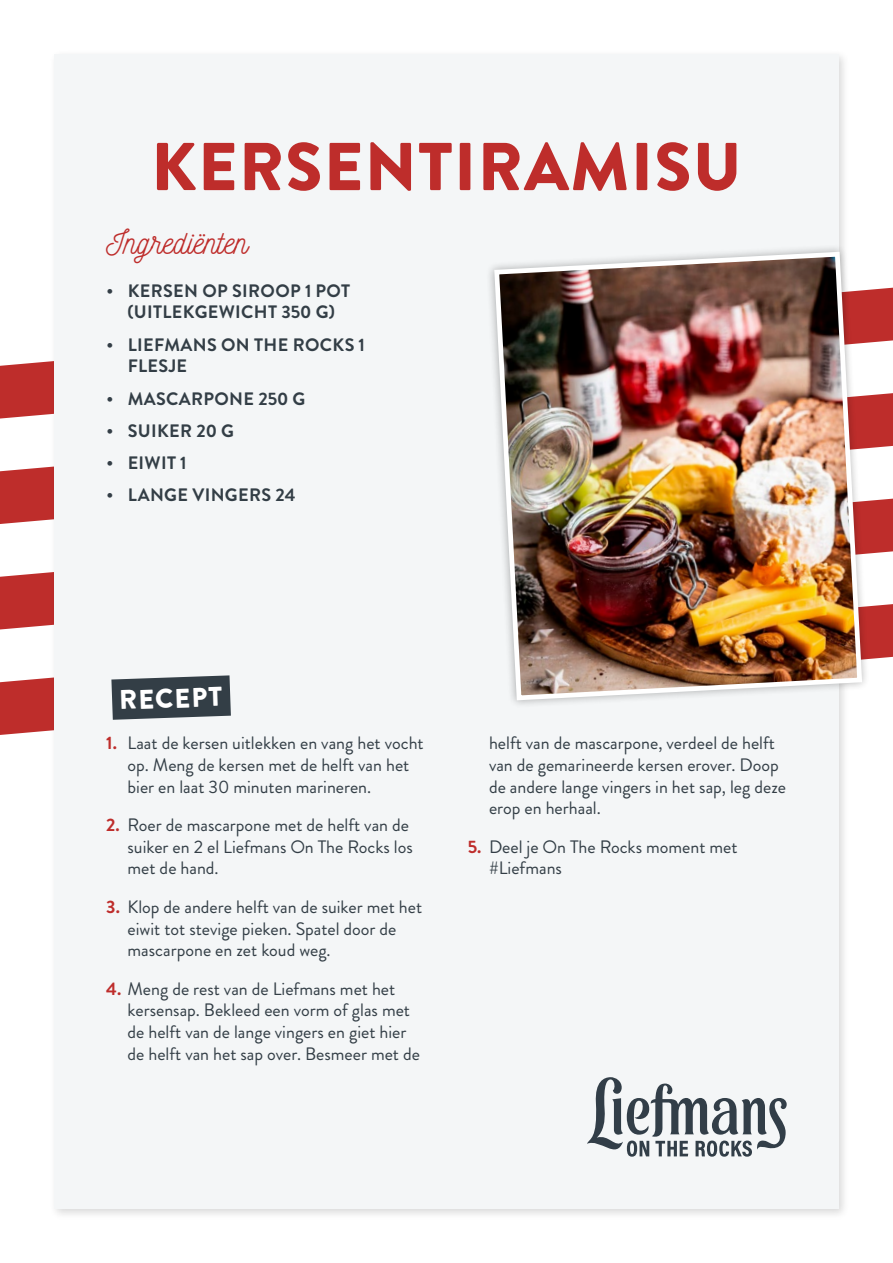
<style>
.page{position:relative;width:893px;height:1263px;background:#fff}
.page>*{position:absolute;margin:0;border:0;box-sizing:border-box;transform-origin:0 0}
.t1{font:900 67.5px "Brandon Grotesque";letter-spacing:.02em;color:#be2d2b}
.t2{font:33px "Nickainley";color:#be2d2b}
.t3{font:900 27px "Brandon Grotesque";color:#fff}
.t4{font:18px/21.6px "Brandon Grotesque";color:#333e46}
.t5{font:700 18px/21.6px "Brandon Grotesque";letter-spacing:.02em;color:#333e46;text-align:center}
.s1{font-weight:700;color:#be2d2b}
</style>
<div class="page">
<svg style="left:0;top:678px;width:49px;height:57px;background:#c23c3a"></svg>
<svg style="left:0;top:572px;width:893px;height:87px;fill:#be2d2b"></svg>
<svg style="left:0;top:467px;width:893px;height:87px;fill:#be2d2b"></svg>
<svg style="left:0;top:287px;width:893px;height:161px"></svg>
<div style="left:49px;top:49px;width:801px;height:1171px;background:#000;opacity:.15"></div>
<div style="left:54px;top:54px;width:785px;height:1155px;background:#f4f6f7"></div>
<div style="left:486px;top:244px;width:384px;height:465px;background:#000;opacity:.3"></div>
<img style="left:492px;top:249px;width:373px;height:454px">
<svg style="left:111px;top:675px;width:120px;height:45px;background:#49535a"></svg>
<svg style="left:587px;top:1077px;width:200px;height:80px"></svg>
<h1 class="t1" style="left:151px;top:119px;width:592px">KERSENTIRAMISU</h1>
<h2 class="t2" style="left:106px;top:221px;width:143px">Ingrediënten</h2>
<p class="t5" style="left:106px;top:280px;width:245px">• KERSEN OP SIROOP 1 POT (UITLEKGEWICHT 350 G)</p>
<p class="t5" style="left:128px;top:334px;width:239px;text-align:left;text-indent:-21px">• LIEFMANS ON THE ROCKS 1<br>FLESJE</p>
<p class="t5" style="left:106px;top:388px;width:200px">• MASCARPONE 250 G</p>
<p class="t5" style="left:106px;top:420px;width:129px">• SUIKER 20 G</p>
<p class="t5" style="left:106px;top:452px;width:82px">• EIWIT 1</p>
<p class="t5" style="left:106px;top:484px;width:190px">• LANGE VINGERS 24</p>
<h3 class="t3" style="left:119px;top:681px;width:104px;rotate:-2deg">RECEPT</h3>
<p class="t4" style="left:128px;top:733px;width:298px;text-indent:-21px"><span class="s1">1.</span> Laat de kersen uitlekken en vang het vocht op. Meng de kersen met de helft van het bier en laat 30 minuten marineren.</p>
<p class="t4" style="left:128px;top:814px;width:287px;text-indent:-21px"><span class="s1">2.</span> Roer de mascarpone met de helft van de suiker en 2 el Liefmans On The Rocks los met de hand.</p>
<p class="t4" style="left:128px;top:896px;width:296px;text-indent:-21px"><span class="s1">3.</span> Klop de andere helft van de suiker met het eiwit tot stevige pieken. Spatel door de mascarpone en zet koud weg.</p>
<p class="t4" style="left:128px;top:978px;width:294px;text-indent:-21px"><span class="s1">4.</span> Meng de rest van de Liefmans met het kersensap. Bekleed een vorm of glas met de helft van de lange vingers en giet hier de helft van het sap over. Besmeer met de</p>
<p class="t4" style="left:489px;top:733px;width:299px">helft van de mascarpone, verdeel de helft van de gemarineerde kersen erover. Doop de andere lange vingers in het sap, leg deze erop en herhaal.</p>
<p class="t4" style="left:489px;top:836px;width:250px;text-indent:-21px"><span class="s1">5.</span> Deel je On The Rocks moment met #Liefmans</p>
</div>
